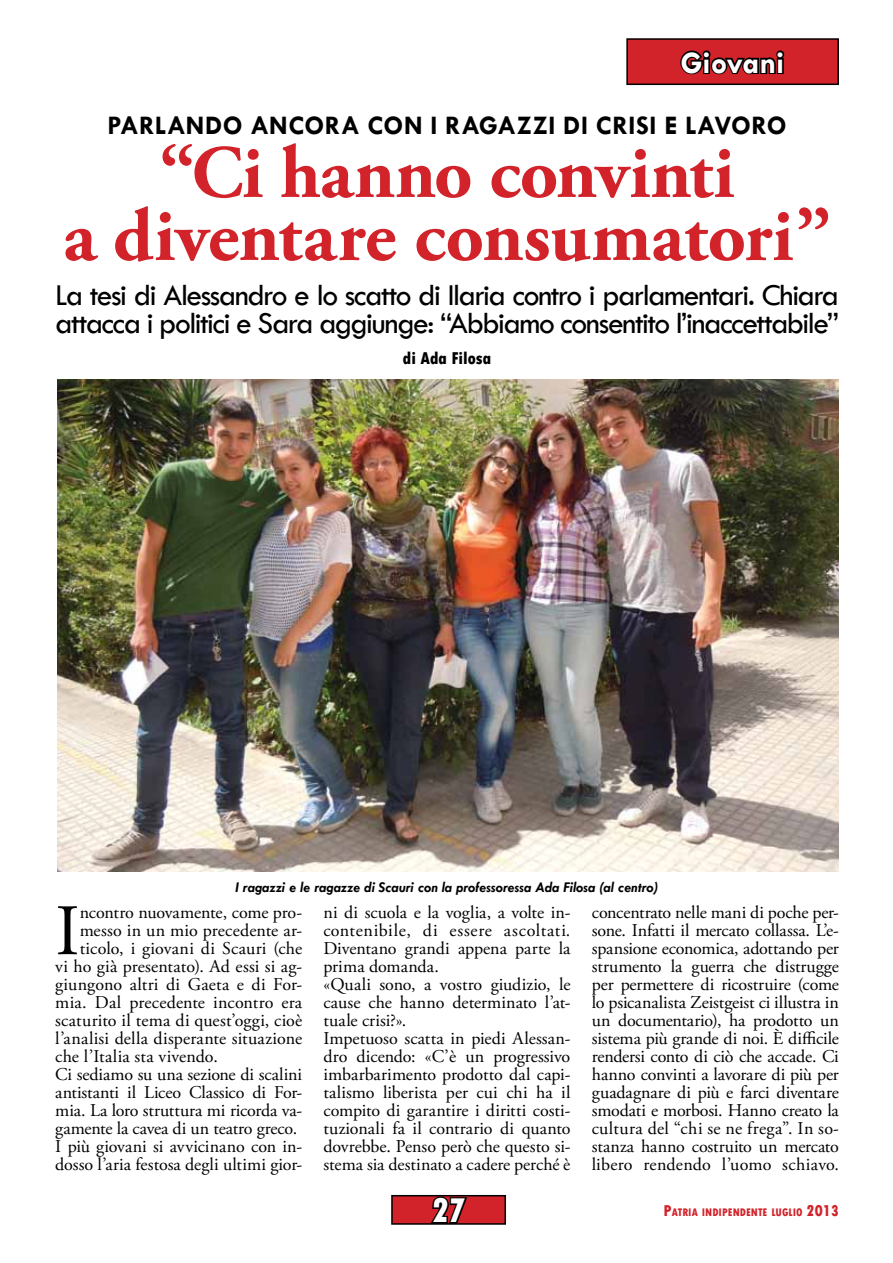
<style>
.page{position:relative;width:893px;height:1263px;background:#fff}
.page>*{position:absolute;margin:0;border:0;box-sizing:border-box;transform-origin:0 0}
.t1{font:700 75px "Adobe Garamond Pro";letter-spacing:-.005em;color:#d2232a}
.Stile_di_paragrafo_2{font:72.3px "Adobe Garamond Pro";color:#000}
.t2{font:800 condensed 36px "Tw Cen";color:#fff}
.t3{font:31.5px/28.5px "Tw Cen";letter-spacing:-.045em;color:#000}
.t4{font:700 31.5px "Tw Cen";color:#fff}
.t5{font:700 27px "Tw Cen";letter-spacing:.015em;color:#000}
.Stile_di_paragrafo_2-2{font:18px/18px "Adobe Garamond Pro";letter-spacing:-.005em;color:#000;text-align:justify}
.t6{font:800 condensed 18px "Tw Cen";color:#000}
.t7{font:italic 700 15px "Tw Cen";color:#000}
.t8{font:800 condensed 11.55px "Tw Cen";color:#d2232a}
.s1{font-size:16.5px}
</style>
<div class="page">
<div style="left:392px;top:1196px;width:113px;height:28px;background:#d2232a"></div>
<svg style="left:428px;top:1194px;width:41px;height:28px"></svg>
<div style="left:391px;top:1195px;width:115px;height:30px;border:2px solid #000"></div>
<div style="left:627px;top:39px;width:211px;height:45px;background:#d2232a"></div>
<svg style="left:680px;top:50px;width:105px;height:25px"></svg>
<div style="left:626px;top:38px;width:213px;height:47px;border:2px solid #000"></div>
<img style="left:57px;top:379px;width:782px;height:493px">
<p class="t4" style="left:681px;top:44px;width:105px">Giovani</p>
<p class="t5" style="left:108px;top:109px;width:681px">PARLANDO ANCORA CON I RAGAZZI DI CRISI E LAVORO</p>
<p class="t1" style="left:160px;top:129px;width:577px">“Ci hanno convinti</p>
<p class="t1" style="left:63px;top:192px;width:769px">a diventare consumatori”</p>
<p class="t3" style="left:55px;top:281px;width:785px">La tesi di Alessandro e lo scatto di Ilaria contro i parlamentari. Chiara attacca i politici e Sara aggiunge: “Abbiamo consentito l’inaccettabile”</p>
<p class="t6" style="left:403px;top:348px;width:90px">di Ada Filosa</p>
<p class="t7" style="left:236px;top:878px;width:424px">I ragazzi e le ragazze di Scauri con la professoressa Ada Filosa (al centro)</p>
<p class="Stile_di_paragrafo_2" style="left:55px;top:888px;width:26px">I</p>
<p class="Stile_di_paragrafo_2-2" style="left:80px;top:904px;width:224px">ncontro nuovamente, come pro-</p>
<p class="Stile_di_paragrafo_2-2" style="left:80px;top:922px;width:224px">messo in un mio precedente ar-</p>
<p class="Stile_di_paragrafo_2-2" style="left:80px;top:940px;width:224px">ticolo, i giovani di Scauri (che</p>
<p class="Stile_di_paragrafo_2-2" style="left:55px;top:958px;width:249px">vi ho già presentato). Ad essi si ag-</p>
<p class="Stile_di_paragrafo_2-2" style="left:55px;top:976px;width:249px">giungono altri di Gaeta e di For-</p>
<p class="Stile_di_paragrafo_2-2" style="left:55px;top:994px;width:249px">mia. Dal precedente incontro era</p>
<p class="Stile_di_paragrafo_2-2" style="left:55px;top:1012px;width:248px">scaturito il tema di quest’oggi, cioè</p>
<p class="Stile_di_paragrafo_2-2" style="left:55px;top:1030px;width:248px">l’analisi della disperante situazione</p>
<p class="Stile_di_paragrafo_2-2" style="left:55px;top:1048px;width:164px">che l’Italia sta vivendo.</p>
<p class="Stile_di_paragrafo_2-2" style="left:55px;top:1066px;width:249px">Ci sediamo su una sezione di scalini antistanti il Liceo Classico di For&shy;mia. La loro struttura mi ricorda va&shy;gamente la cavea di un teatro greco.</p>
<p class="Stile_di_paragrafo_2-2" style="left:55px;top:1138px;width:249px">I più giovani si avvicinano con in&shy;dosso l’aria festosa degli ultimi gior-</p>
<p class="Stile_di_paragrafo_2-2" style="left:323px;top:904px;width:249px">ni di scuola e la voglia, a volte in&shy;contenibile, di essere ascoltati.<br>Diventano grandi appena parte la prima domanda.</p>
<p class="Stile_di_paragrafo_2-2" style="left:323px;top:976px;width:249px">«Quali sono, a vostro giudizio, le cause che hanno determinato l’at&shy;tuale crisi?».</p>
<p class="Stile_di_paragrafo_2-2" style="left:323px;top:1030px;width:249px">Impetuoso scatta in piedi Alessan&shy;dro dicendo: «C’è un progressivo imbarbarimento prodotto dal capi&shy;talismo liberista per cui chi ha il compito di garantire i diritti costi&shy;tuzionali fa il contrario di quanto dovrebbe. Penso però che questo si&shy;stema sia destinato a cadere perché è</p>
<p class="Stile_di_paragrafo_2-2" style="left:592px;top:904px;width:249px">concentrato nelle mani di poche per&shy;sone. Infatti il mercato collassa. L’e&shy;spansione economica, adottando per strumento la guerra che distrugge per permettere di ricostruire (come lo psicanalista Zeistgeist ci illustra in un documentario), ha prodotto un sistema più grande di noi. È difficile rendersi conto di ciò che accade. Ci hanno convinti a lavorare di più per guadagnare di più e farci diventare smodati e morbosi. Hanno creato la cultura del “chi se ne frega”. In so&shy;stanza hanno costruito un mercato libero rendendo l’uomo schiavo.</p>
<p class="t2" style="left:432px;top:1189px;width:35px">27</p>
<p class="t8" style="left:664px;top:1205px;width:177px"><span class="s1">P</span>ATRIA INDIPENDENTE LUGLIO <span class="s1">2013</span></p>
</div>
